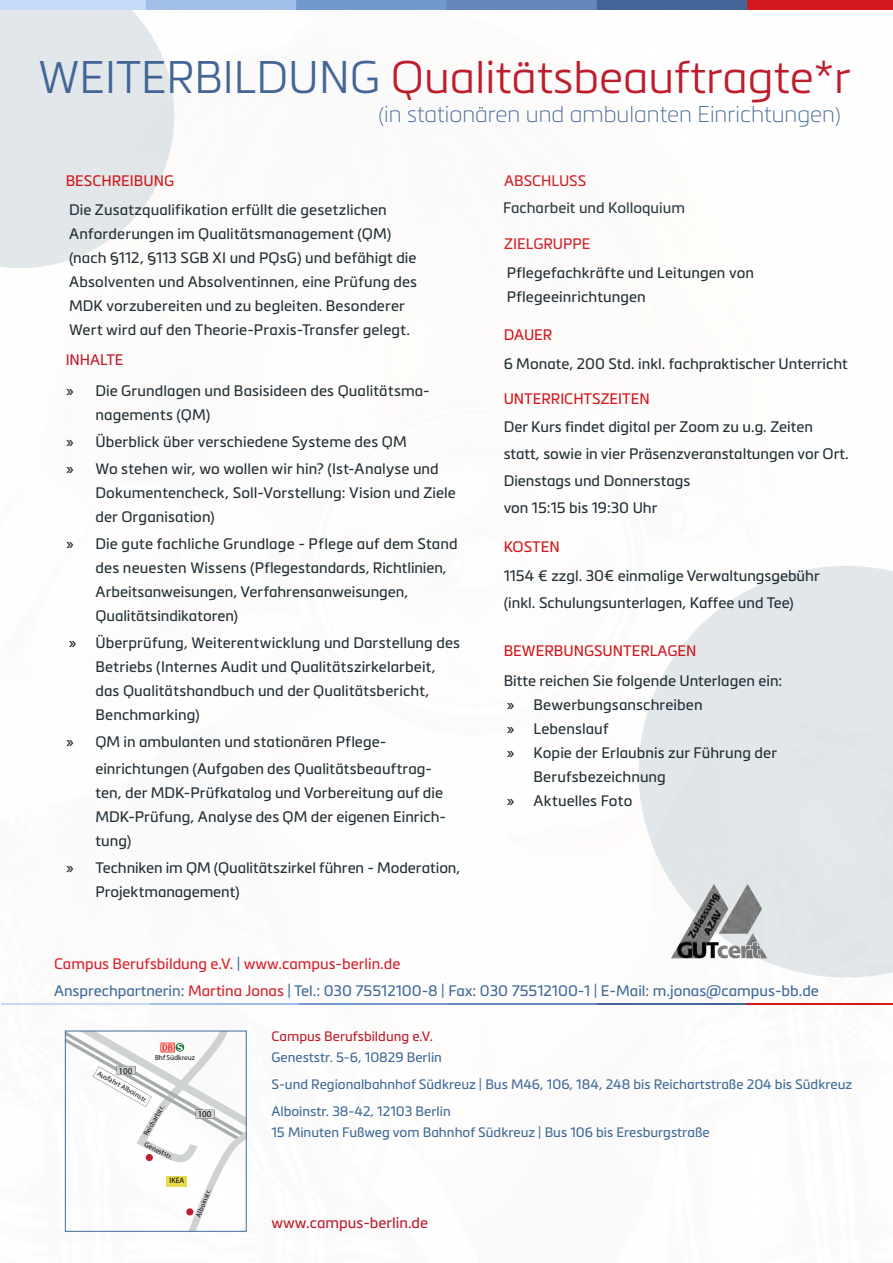
<style>
.page{position:relative;width:893px;height:1263px;background:#fff}
.page>*{position:absolute;margin:0;border:0;box-sizing:border-box;transform-origin:0 0}
.t1{font:300 45px "Metronic Pro";color:#be1d2c}
.t2{font:22.5px "Metronic Pro Air";color:#436696}
.Flyer_Aufzählung{font:15px/24px "Metronic Pro";letter-spacing:.005em;color:#233037}
.t3{font:15px "Metronic Pro";color:#416b98}
.t4{font:15px "Metronic Pro";color:#d0181d}
.t5{font:15px "Metronic Pro";color:#d5242e}
.Absatzformat_1{font:15px "Metronic Pro";color:#233037}
.t6{font:15px "Metronic Pro";color:#be1d2c}
.t7{font:15px "Metronic Pro";color:#2d3b43}
.t8{font:15px "Metronic Pro";color:#d1232a}
.t9{font:13.5px "Metronic Pro";color:#416b98}
.t10{font:13.5px "Metronic Pro";color:#be1d2c}
.t11{font:9px "Myriad Pro";color:#000001}
.t12{font:7.95px "Myriad Pro";color:#000001}
.t13{font:7.2px "Myriad Pro";letter-spacing:-.005em;color:#0d0b14}
.s1{color:#436696}
.s2{font-size:21px}
.s3{color:#416b98}
.s4{color:#d5242e}
</style>
<div class="page">
<svg style="left:0;top:9px;width:174px;height:259px;background:#e5e9ec"></svg>
<svg style="left:639px;top:566px;width:254px;height:411px"></svg>
<img style="left:0;top:0;width:893px;height:9px">
<img style="left:1px;top:1003px;width:892px;height:2px">
<svg style="left:67px;top:1033px;width:177px;height:196px"></svg>
<img style="left:160px;top:1043px;width:14px;height:9px">
<img style="left:672px;top:884px;width:95px;height:75px">
<p class="t1" style="left:39px;top:47px;width:814px"><span class="s1">WEITERBILDUNG</span> Qualitätsbeauftragte*r</p>
<p class="t2" style="left:378px;top:99px;width:464px"><span class="s2">(</span>in stationären und ambulanten Einrichtungen<span class="s2">)</span></p>
<p class="t4" style="left:66px;top:170px;width:110px">BESCHREIBUNG</p>
<p class="Flyer_Aufzählung" style="left:69px;top:196px;width:350px">Die Zusatzqualifikation erfüllt die gesetzlichen Anforderungen im Qualitätsmanagement (QM) (nach §112, §113 SGB XI und PQsG) und befähigt die Absolventen und Absolventinnen, eine Prüfung des MDK vorzubereiten und zu begleiten. Besonderer Wert wird auf den Theorie-Praxis-Transfer gelegt.</p>
<p class="t6" style="left:66px;top:349px;width:59px">INHALTE</p>
<p class="Flyer_Aufzählung" style="left:95px;top:378px;width:336px;text-indent:-30px">» Die Grundlagen und Basisideen des Qualitätsma&shy;nagements (QM)</p>
<p class="Flyer_Aufzählung" style="left:66px;top:429px;width:343px">» Überblick über verschiedene Systeme des QM</p>
<p class="Flyer_Aufzählung" style="left:95px;top:456px;width:362px;text-indent:-30px">» Wo stehen wir, wo wollen wir hin? (Ist-Analyse und<br>Dokumentencheck, Soll-Vorstellung: Vision und Ziele der Organisation)</p>
<p class="Flyer_Aufzählung" style="left:95px;top:531px;width:364px;text-indent:-30px">» Die gute fachliche Grundlage - Pflege auf dem Stand des neuesten Wissens (Pflegestandards, Richtlinien, Arbeitsanweisungen, Verfahrensanweisungen, Qualitätsindikatoren)</p>
<p class="Flyer_Aufzählung" style="left:95px;top:630px;width:366px;text-indent:-27px">» Überprüfung, Weiterentwicklung und Darstellung des Betriebs (Internes Audit und Qualitätszirkelarbeit, das Qualitätshandbuch und der Qualitätsbericht, Benchmarking)</p>
<p class="Flyer_Aufzählung" style="left:95px;top:727px;width:338px;line-height:27px;text-indent:-30px">» QM in ambulanten und stationären Pflege&shy;einrichtungen (Aufgaben des Qualitätsbeauftrag-</p>
<p class="Flyer_Aufzählung" style="left:95px;top:780px;width:352px">ten, der MDK-Prüfkatalog und Vorbereitung auf die<br>MDK-Prüfung, Analyse des QM der eigenen Einrich&shy;tung)</p>
<p class="Flyer_Aufzählung" style="left:95px;top:855px;width:367px;text-indent:-30px">» Techniken im QM (Qualitätszirkel führen - Moderation,<br>Projektmanagement)</p>
<p class="t8" style="left:504px;top:170px;width:84px">ABSCHLUSS</p>
<p class="t7" style="left:503px;top:197px;width:183px">Facharbeit und Kolloquium</p>
<p class="t8" style="left:504px;top:233px;width:88px">ZIELGRUPPE</p>
<p class="Flyer_Aufzählung" style="left:507px;top:260px;width:249px">Pflegefachkräfte und Leitungen von<br>Pflegeeinrichtungen</p>
<p class="t4" style="left:504px;top:324px;width:50px">DAUER</p>
<p class="Flyer_Aufzählung" style="left:504px;top:351px;width:346px">6 Monate, 200 Std. inkl. fachpraktischer Unterricht</p>
<p class="t4" style="left:504px;top:387px;width:148px">UNTERRICHTSZEITEN</p>
<p class="Flyer_Aufzählung" style="left:504px;top:413px;width:346px;line-height:27px">Der Kurs findet digital per Zoom zu u.g. Zeiten statt, sowie in vier Präsenzveranstaltungen vor Ort.</p>
<p class="Flyer_Aufzählung" style="left:504px;top:468px;width:188px">Dienstags und Donnerstags</p>
<p class="Flyer_Aufzählung" style="left:504px;top:495px;width:155px">von 15:15 bis 19:30 Uhr</p>
<p class="t4" style="left:504px;top:536px;width:58px">KOSTEN</p>
<p class="Flyer_Aufzählung" style="left:504px;top:563px;width:318px">1154 € zzgl. 30€ einmalige Verwaltungsgebühr</p>
<p class="Flyer_Aufzählung" style="left:504px;top:590px;width:292px">(inkl. Schulungsunterlagen, Kaffee und Tee)</p>
<p class="t4" style="left:504px;top:640px;width:194px">BEWERBUNGSUNTERLAGEN</p>
<p class="Absatzformat_1" style="left:504px;top:669px;width:280px">Bitte reichen Sie folgende Unterlagen ein:</p>
<p class="Flyer_Aufzählung" style="left:506px;top:691px;width:198px">» Bewerbungsanschreiben</p>
<p class="Flyer_Aufzählung" style="left:506px;top:715px;width:104px">» Lebenslauf</p>
<p class="Flyer_Aufzählung" style="left:533px;top:739px;width:245px;text-indent:-27px">» Kopie der Erlaubnis zur Führung der<br>Berufsbezeichnung</p>
<p class="Flyer_Aufzählung" style="left:506px;top:787px;width:127px">» Aktuelles Foto</p>
<p class="t5" style="left:54px;top:952px;width:348px">Campus Berufsbildung e.V. <span class="s3">|</span> www.campus-berlin.de</p>
<p class="t3" style="left:54px;top:979px;width:766px">Ansprechpartnerin: <span class="s4">Martina Jonas</span> | Tel.: 030 75512100-8 | Fax: 030 75512100-1 | E-Mail: m.jonas@campus-bb.de</p>
<p class="t11" style="left:119px;top:1065px;width:15px">100</p>
<p class="t13" style="left:100px;top:1068px;width:58px;rotate:30deg">Ausfahrt Alboinstr.</p>
<p class="t13" style="left:155px;top:1053px;width:41px">Bhf Südkreuz</p>
<p class="t13" style="left:141px;top:1133px;width:35px;rotate:-59deg">Reichartstr.</p>
<p class="t13" style="left:147px;top:1140px;width:32px;rotate:26deg">Geneststr.</p>
<p class="t12" style="left:169px;top:1176px;width:17px">IKEA</p>
<p class="t11" style="left:198px;top:1108px;width:15px">100</p>
<p class="t13" style="left:194px;top:1215px;width:31px;rotate:-67deg">Alboinstr.</p>
<p class="t10" style="left:271px;top:1027px;width:163px">Campus Berufsbildung e.V.</p>
<p class="t9" style="left:271px;top:1048px;width:172px">Geneststr. 5-6, 10829 Berlin</p>
<p class="t9" style="left:271px;top:1075px;width:582px">S-und Regionalbahnhof Südkreuz | Bus M46, 106, 184, 248 bis Reichartstraße 204 bis Südkreuz</p>
<p class="t9" style="left:271px;top:1102px;width:181px">Alboinstr. 38-42, 12103 Berlin</p>
<p class="t9" style="left:271px;top:1123px;width:440px">15 Minuten Fußweg vom Bahnhof Südkreuz | Bus 106 bis Eresburgstraße</p>
<p class="t6" style="left:271px;top:1212px;width:158px">www.campus-berlin.de</p>
</div>
